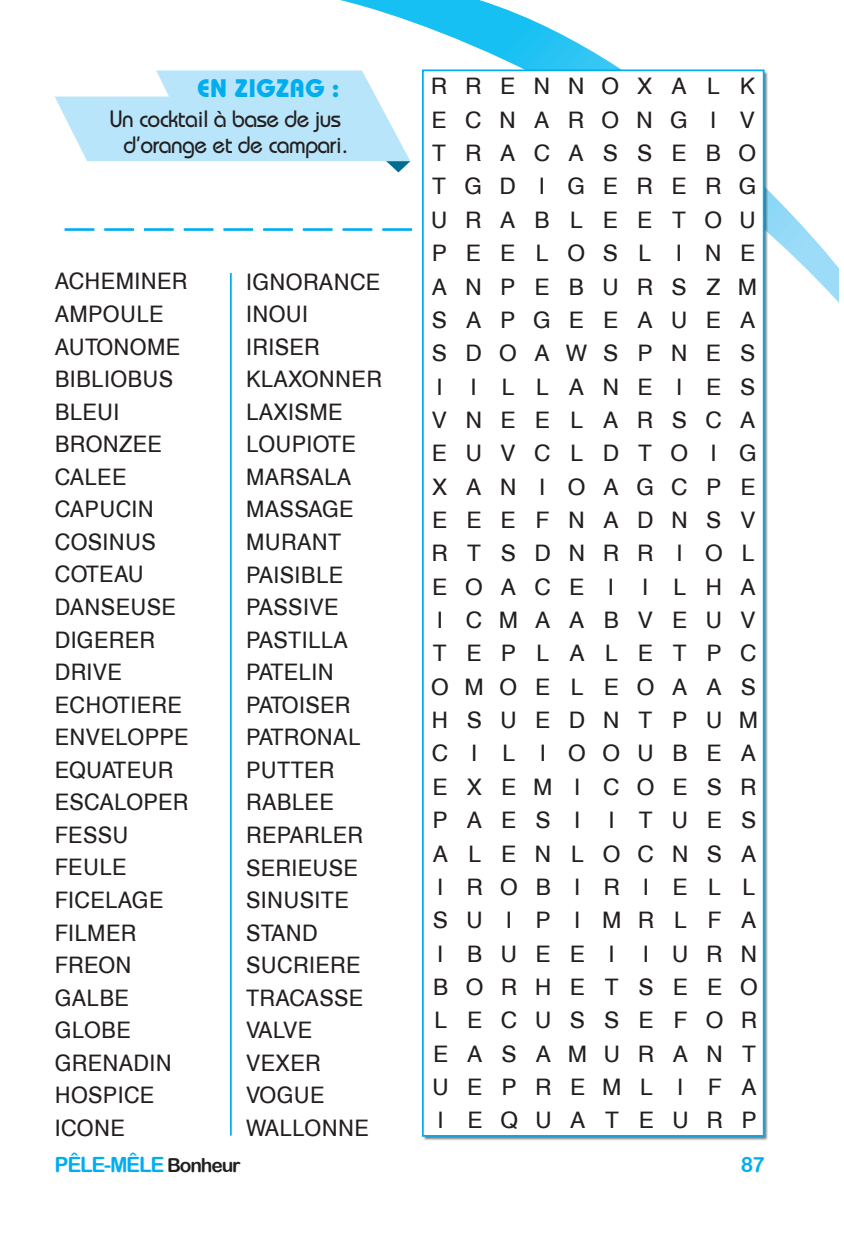
<style>
.page{position:relative;width:844px;height:1241px;background:#fff}
.page>*{position:absolute;margin:0;border:0;box-sizing:border-box;transform-origin:0 0}
.t1{font:700 25.38px "Bauhaus Std";letter-spacing:.01em;color:#00aeef}
.t2{font:500 23.62px/25.4px "Bauhaus Std";letter-spacing:-.02em;color:#231f20;text-align:center}
.t3{font:22.75px/32.6px "AT Triumvirate";letter-spacing:.015em;color:#231f20;scale:.95 1}
.t4{font:22.75px/33.2px "AT Triumvirate";letter-spacing:.81em;color:#231f20}
.t5{font:21px "Arial Rounded MT Bold";letter-spacing:-.06em;color:#00aeef}
.s1{font-size:19.25px;color:#231f20}
</style>
<div class="page">
<svg style="left:340px;top:0;width:498px;height:302px"></svg>
<svg style="left:55px;top:70px;width:355px;height:102px"></svg>
<hr style="left:230px;top:273px;width:2px;height:862px;background:#00aeef">
<hr style="left:64px;top:228px;width:30px;height:3px;background:#00aeef">
<hr style="left:104px;top:228px;width:30px;height:3px;background:#00aeef">
<hr style="left:144px;top:228px;width:30px;height:3px;background:#00aeef">
<hr style="left:184px;top:228px;width:29px;height:3px;background:#00aeef">
<hr style="left:223px;top:228px;width:30px;height:3px;background:#00aeef">
<hr style="left:263px;top:228px;width:30px;height:3px;background:#00aeef">
<hr style="left:303px;top:228px;width:29px;height:3px;background:#00aeef">
<hr style="left:342px;top:228px;width:30px;height:3px;background:#00aeef">
<hr style="left:382px;top:228px;width:30px;height:3px;background:#00aeef">
<svg style="left:425px;top:72px;width:336px;height:230px"></svg>
<div style="left:422px;top:69px;width:342px;height:1067px;border:2px solid #00aeef"></div>
<p class="t1" style="left:197px;top:72px;width:143px">EN ZIGZAG :</p>
<p class="t4" style="left:430px;top:69px;width:329px">RRENNOXALK<br>ECNARONG I V<br>TRACASSEBO<br>TGD I GERERG<br>URABLEETOU<br>PEELOSL I NE<br>ANPEBURSZM<br>SAPGEEAUEA<br>SDOAWSPNES<br>I ILLANEIES<br>VNEELARSCA<br>EUVCLDTOIG<br>XAN I OAGCPE<br>EEEFNADNSV<br>RTSDNRR IOL<br>EOACE I I LHA<br>I CMAABVEUV<br>TEPLALETPC<br>OMOELEOAAS<br>HSUEDNTPUM<br>C I L IOOUBEA<br>EXEMI COESR<br>PAES I I TUES<br>ALENLOCNSA<br>IROBIRIELL<br>SUIPIMRLFA<br>I BUEE I I URN<br>BORHETSEEO<br>LECUSSEFOR<br>EASAMURANT<br>UEPREML I FA<br>I EQUATEURP</p>
<p class="t5" style="left:55px;top:1151px;width:187px">PÊLE-MÊLE <span class="s1">Bonheur</span></p>
<p class="t5" style="left:740px;top:1151px;width:25px">87</p>
<p class="t2" style="left:110px;top:106px;width:240px">Un cocktail à base de jus d’orange et de campari.</p>
<p class="t3" style="left:55px;top:264px;width:142px">ACHEMINER<br>AMPOULE<br>AUTONOME<br>BIBLIOBUS<br>BLEUI<br>BRONZEE<br>CALEE<br>CAPUCIN<br>COSINUS<br>COTEAU<br>DANSEUSE<br>DIGERER<br>DRIVE<br>ECHOTIERE<br>ENVELOPPE<br>EQUATEUR<br>ESCALOPER<br>FESSU<br>FEULE<br>FICELAGE<br>FILMER<br>FREON<br>GALBE<br>GLOBE<br>GRENADIN<br>HOSPICE<br>ICONE</p>
<p class="t3" style="left:246px;top:264px;width:144px">IGNORANCE<br>INOUI<br>IRISER<br>KLAXONNER<br>LAXISME<br>LOUPIOTE<br>MARSALA<br>MASSAGE<br>MURANT<br>PAISIBLE<br>PASSIVE<br>PASTILLA<br>PATELIN<br>PATOISER<br>PATRONAL<br>PUTTER<br>RABLEE<br>REPARLER<br>SERIEUSE<br>SINUSITE<br>STAND<br>SUCRIERE<br>TRACASSE<br>VALVE<br>VEXER<br>VOGUE<br>WALLONNE</p>
</div>
